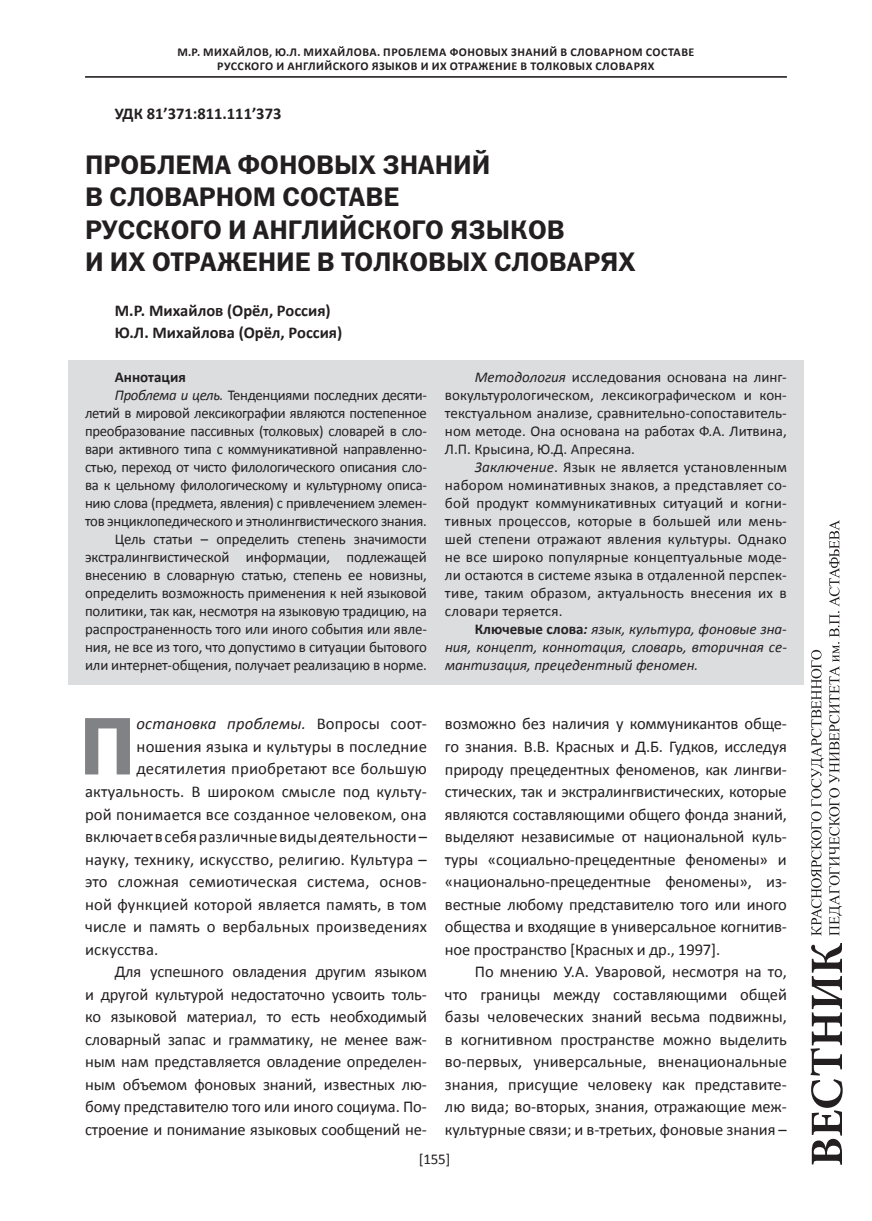
<style>
.page{position:relative;width:872px;height:1221px;background:#fff}
.page>*{position:absolute;margin:0;border:0;box-sizing:border-box;transform-origin:0 0}
.t1{font:82.05px "ez Franklin Goth Demi";color:#808285}
.t2{font:27px/32.4px "ez Franklin Goth Demi";color:#231f20}
.t3{font:16.5px/22.5px "Calibri";letter-spacing:-.005em;color:#231f20;text-align:justify}
.t4{font:700 16.5px/22.5px "Calibri";color:#231f20}
.t5{font:italic 16.5px "Calibri";letter-spacing:.01em;color:#231f20}
.t6{font:15px/18px "Calibri";letter-spacing:-.015em;color:#231f20;text-align:justify}
.t7{font:italic 15px/18px "Calibri";color:#231f20;text-align:justify}
.t8{font:700 15px "Calibri";color:#231f20}
.t9{font:700 12px/13.5px "Calibri";letter-spacing:.04em;color:#231f20}
.s1{font-style:italic}
.s2{font-weight:700;font-style:normal}
.s3{font-weight:700}
.s4{font-style:normal}
</style>
<div class="page">
<svg style="left:811px;top:520px;width:31px;height:415px"></svg>
<svg style="left:810px;top:943px;width:32px;height:221px"></svg>
<div style="left:68px;top:360px;width:736px;height:324px;background:#dcdddf"></div>
<hr style="left:85px;top:76px;width:702px;height:1px;background:#231f20">
<hr style="left:85px;top:77px;width:702px;height:1px;background:#231f20">
<p class="t9" style="left:217px;top:46px;width:478px;text-indent:-40px">М.Р. Михайлов, Ю.Л. Михайлова. Проблема фоновых знаний в словарном составе русского и английского языков и их отражение в толко</p>
<p class="t9" style="left:568px;top:59px;width:87px">вых словарях</p>
<p class="t4" style="left:115px;top:102px;width:168px">УДК 81’371:811.111’373</p>
<h2 class="t2" style="left:85px;top:148px;width:552px">Проблема фоновых знаний<br>в словарном составе<br>русского и английского языков<br>и их отражение в толковых словарях</h2>
<p class="t4" style="left:115px;top:299px;width:229px">М.Р. Михайлов (Орёл, Россия)<br>Ю.Л. Михайлова (Орёл, Россия)</p>
<p class="t8" style="left:115px;top:367px;width:72px">Аннотация</p>
<p class="t6" style="left:115px;top:386px;width:314px"><span class="s1">Проблема и цель.</span> Тенденциями последних десяти-</p>
<p class="t6" style="left:85px;top:404px;width:343px">летий в мировой лексикографии являются постепенное</p>
<p class="t6" style="left:85px;top:422px;width:343px">преобразование пассивных (толковых) словарей в сло-</p>
<p class="t6" style="left:85px;top:440px;width:343px">вари активного типа с коммуникативной направленно-</p>
<p class="t6" style="left:85px;top:458px;width:343px">стью, переход от чисто филологического описания сло-</p>
<p class="t6" style="left:85px;top:476px;width:343px">ва к цельному филологическому и культурному описа-</p>
<p class="t6" style="left:85px;top:494px;width:343px">нию слова (предмета, явления) с привлечением элемен-</p>
<p class="t6" style="left:85px;top:512px;width:343px">тов энциклопедического и этнолингвистического знания.</p>
<p class="t6" style="left:115px;top:530px;width:313px">Цель статьи – определить степень значимости</p>
<p class="t6" style="left:85px;top:548px;width:343px">экстралингвистической информации, подлежащей</p>
<p class="t6" style="left:85px;top:566px;width:343px">внесению в словарную статью, степень ее новизны,</p>
<p class="t6" style="left:85px;top:584px;width:343px">определить возможность применения к ней языковой</p>
<p class="t6" style="left:85px;top:602px;width:343px">политики, так как, несмотря на языковую традицию, на</p>
<p class="t6" style="left:85px;top:620px;width:343px">распространенность того или иного события или явле-</p>
<p class="t6" style="left:85px;top:638px;width:343px">ния, не все из того, что допустимо в ситуации бытового</p>
<p class="t6" style="left:85px;top:656px;width:343px">или интернет-общения, получает реализацию в норме.</p>
<p class="t6" style="left:445px;top:368px;width:343px;text-indent:30px"><span class="s1">Методология</span> исследования основана на линг&shy;вокультурологическом, лексикографическом и кон&shy;текстуальном анализе, сравнительно-сопоставитель&shy;ном методе. Она основана на работах Ф.А. Литвина, Л.П. Крысина, Ю.Д. Апресяна.</p>
<p class="t6" style="left:445px;top:458px;width:343px;text-indent:30px"><span class="s1">Заключение</span>. Язык не является установленным набором номинативных знаков, а представляет со&shy;бой продукт коммуникативных ситуаций и когни&shy;тивных процессов, которые в большей или мень&shy;шей степени отражают явления культуры. Однако не все широко популярные концептуальные моде&shy;ли остаются в системе языка в отдаленной перспек&shy;тиве, таким образом, актуальность внесения их в словари теряется.</p>
<p class="t7" style="left:445px;top:619px;width:343px;text-indent:30px"><span class="s2">Ключевые слова</span><span class="s3">:</span> язык, культура, фоновые зна&shy;ния, концепт, коннотация, словарь, вторичная се&shy;мантизация, прецедентный феномен.</p>
<h1 class="t1" style="left:79px;top:699px;width:58px">П</h1>
<p class="t5" style="left:137px;top:712px;width:292px">остановка проблемы. <span class="s4">Вопросы соот-</span></p>
<p class="t3" style="left:137px;top:735px;width:292px">ношения языка и культуры в последние</p>
<p class="t3" style="left:137px;top:757px;width:292px">десятилетия приобретают все большую</p>
<p class="t3" style="left:85px;top:780px;width:343px">актуальность. В широком смысле под культу-</p>
<p class="t3" style="left:85px;top:802px;width:343px">рой понимается все созданное человеком, она</p>
<p class="t3" style="left:85px;top:825px;width:343px">включает в себя различные виды деятельности –</p>
<p class="t3" style="left:85px;top:847px;width:343px">науку, технику, искусство, религию. Культура –</p>
<p class="t3" style="left:85px;top:870px;width:343px">это сложная семиотическая система, основ-</p>
<p class="t3" style="left:85px;top:892px;width:343px">ной функцией которой является память, в том</p>
<p class="t3" style="left:85px;top:915px;width:343px">числе и память о вербальных произведениях</p>
<p class="t3" style="left:85px;top:937px;width:75px">искусства.</p>
<p class="t3" style="left:115px;top:960px;width:313px">Для успешного овладения другим языком</p>
<p class="t3" style="left:85px;top:982px;width:343px">и другой культурой недостаточно усвоить толь-</p>
<p class="t3" style="left:85px;top:1005px;width:343px">ко языковой материал, то есть необходимый</p>
<p class="t3" style="left:85px;top:1027px;width:343px">словарный запас и грамматику, не менее важ-</p>
<p class="t3" style="left:85px;top:1050px;width:343px">ным нам представляется овладение определен-</p>
<p class="t3" style="left:85px;top:1072px;width:343px">ным объемом фоновых знаний, известных лю-</p>
<p class="t3" style="left:85px;top:1095px;width:343px">бому представителю того или иного социума. По-</p>
<p class="t3" style="left:85px;top:1117px;width:343px">строение и понимание языковых сообщений не-</p>
<p class="t3" style="left:445px;top:712px;width:343px">возможно без наличия у коммуникантов обще&shy;го знания. В.В. Красных и Д.Б. Гудков, исследуя природу прецедентных феноменов, как лингви&shy;стических, так и экстралингвистических, которые являются составляющими общего фонда знаний, выделяют независимые от национальной куль&shy;туры «социально-прецедентные феномены» и «национально-прецедентные феномены», из&shy;вестные любому представителю того или иного общества и входящие в универсальное когнитив&shy;ное пространство [Красных и др., 1997].</p>
<p class="t3" style="left:445px;top:960px;width:343px;text-indent:30px">По мнению У.А. Уваровой, несмотря на то, что границы между составляющими общей базы человеческих знаний весьма подвижны, в когнитивном пространстве можно выделить во-первых, универсальные, вненациональные знания, присущие человеку как представите&shy;лю вида; во-вторых, знания, отражающие меж&shy;культурные связи; и в-третьих, фоновые знания –</p>
<p class="t6" style="left:419px;top:1149px;width:33px">[ 155 ]</p>
</div>
